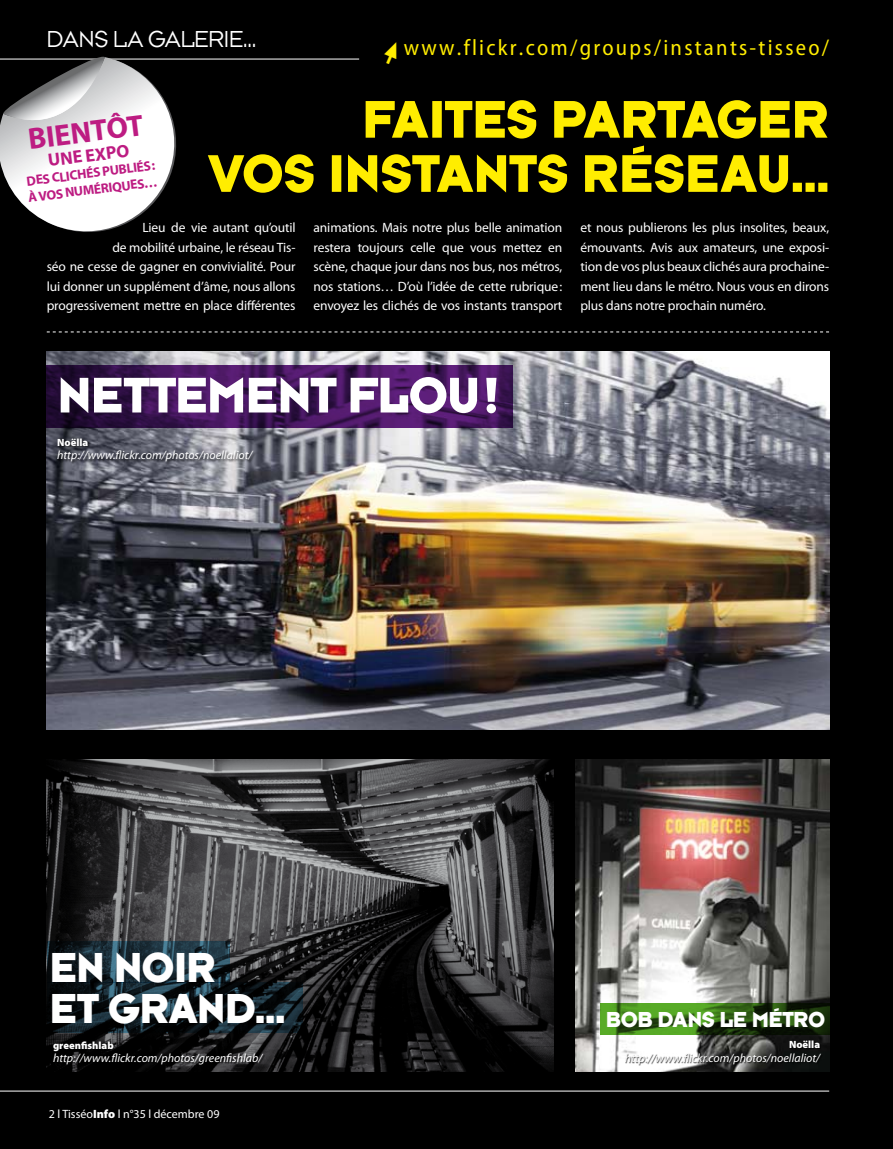
<style>
.page{position:relative;width:893px;height:1149px;background:#fff}
.page>*{position:absolute;margin:0;border:0;box-sizing:border-box;transform-origin:0 0}
.t1{font:54.9px/54.2px "Typeface Six";letter-spacing:-.01em;color:#ffed00;text-align:right}
.t2{font:51.9px "Typeface Six";letter-spacing:-.025em;color:#fff}
.t3{font:43.5px/41px "Typeface Six";letter-spacing:-.025em;color:#fff}
.t4{font:700 30px "Myriad Pro";color:#bd1c82}
.t5{font:24px "Typeface Seven";color:#fff}
.t6{font:semi-condensed 22.5px "Myriad Pro";letter-spacing:.1em;color:#ffed00}
.t7{font:22.5px "Typeface Six";letter-spacing:-.025em;color:#fff}
.t8{font:700 18px "Myriad Pro";color:#bd1c82}
.t9{font:13.5px/19.5px "Myriad Pro";letter-spacing:-.01em;color:#fff;text-align:justify}
.t10{font:700 13.5px/16.5px "Myriad Pro";color:#bd1c82}
.t11{font:italic 12px "Myriad Pro";color:#fff}
.t12{font:12px "Myriad Pro";color:#fff}
.t13{font:900 10.5px "Myriad Pro";color:#fff}
.s1{font-weight:900}
</style>
<div class="page">
<div style="left:0;top:0;width:893px;height:1148px;background:#000"></div>
<hr style="left:0;top:59px;width:359px;height:1px;background:#fff">
<hr style="left:0;top:1090px;width:829px;height:1px;background:#fff">
<img style="left:47px;top:351px;width:782px;height:378px">
<svg style="left:47px;top:364px;width:466px;height:63px;background:#421759"></svg>
<div style="left:57px;top:438px;width:200px;height:26px;background:#000;opacity:.75"></div>
<svg style="left:47px;top:331px;width:782px;height:1px"></svg>
<img style="left:47px;top:759px;width:506px;height:311px">
<img style="left:576px;top:759px;width:253px;height:311px">
<svg style="left:47px;top:981px;width:256px;height:50px"></svg>
<svg style="left:47px;top:940px;width:183px;height:42px;background:#1b2e38"></svg>
<svg style="left:600px;top:1002px;width:229px;height:32px;background:#35621a"></svg>
<div style="left:53px;top:1041px;width:212px;height:24px;background:#000;opacity:.75"></div>
<div style="left:625px;top:1040px;width:198px;height:24px;background:#000;opacity:.75"></div>
<svg style="left:0;top:57px;width:188px;height:175px"></svg>
<h3 class="t5" style="left:47px;top:25px;width:211px">DANS LA GALERIE…</h3>
<h3 class="t6" style="left:404px;top:35px;width:427px">www.flickr.com/groups/instants-tisseo/</h3>
<h3 class="t4" style="left:26px;top:119px;width:118px;rotate:-7deg">Bientôt</h3>
<h3 class="t8" style="left:47px;top:148px;width:83px;rotate:-7deg">une expo</h3>
<p class="t10" style="left:25px;top:172px;width:132px;rotate:-7deg">des clichés publiés:<br>À vos numériques…</p>
<h1 class="t1" style="left:208px;top:92px;width:623px">FAITES PARTAGER<br>VOS INSTANTS RÉSEAU…</h1>
<p class="t9" style="left:47px;top:217px;width:250px;text-align:right">Lieu de vie autant qu’outil<br>de mobilité urbaine, le réseau Tis-<br>séo ne cesse de gagner en convivialité. Pour lui donner un supplément d’âme, nous allons progressivement mettre en place différentes</p>
<p class="t9" style="left:314px;top:217px;width:250px">animations. Mais notre plus belle animation restera toujours celle que vous mettez en scène, chaque jour dans nos bus, nos métros, nos stations… D’où l’idée de cette rubrique: envoyez les clichés de vos instants transport</p>
<p class="t9" style="left:580px;top:217px;width:250px">et nous publierons les plus insolites, beaux, émouvants. Avis aux amateurs, une exposi&shy;tion de vos plus beaux clichés aura prochaine&shy;ment lieu dans le métro. Nous vous en dirons plus dans notre prochain numéro.</p>
<h2 class="t2" style="left:57px;top:363px;width:443px">NETTEMENT FLOU!</h2>
<p class="t13" style="left:57px;top:435px;width:33px">Noëlla</p>
<p class="t11" style="left:57px;top:448px;width:197px">http://www.flickr.com/photos/noellaliot/</p>
<h3 class="t3" style="left:49px;top:946px;width:237px">EN NOIR<br>ET GRAND…</h3>
<p class="t13" style="left:53px;top:1037px;width:62px">greenfishlab</p>
<p class="t11" style="left:53px;top:1050px;width:211px">http://www.flickr.com/photos/greenfishlab/</p>
<p class="t12" style="left:49px;top:1105px;width:172px">2 l Tisséo<span class="s1">Info</span> l n°35 l décembre 09</p>
<h3 class="t7" style="left:606px;top:1005px;width:221px">BOB DANS LE MÉTRO</h3>
<p class="t13" style="left:789px;top:1037px;width:33px">Noëlla</p>
<p class="t11" style="left:625px;top:1049px;width:197px">http://www.flickr.com/photos/noellaliot/</p>
</div>
